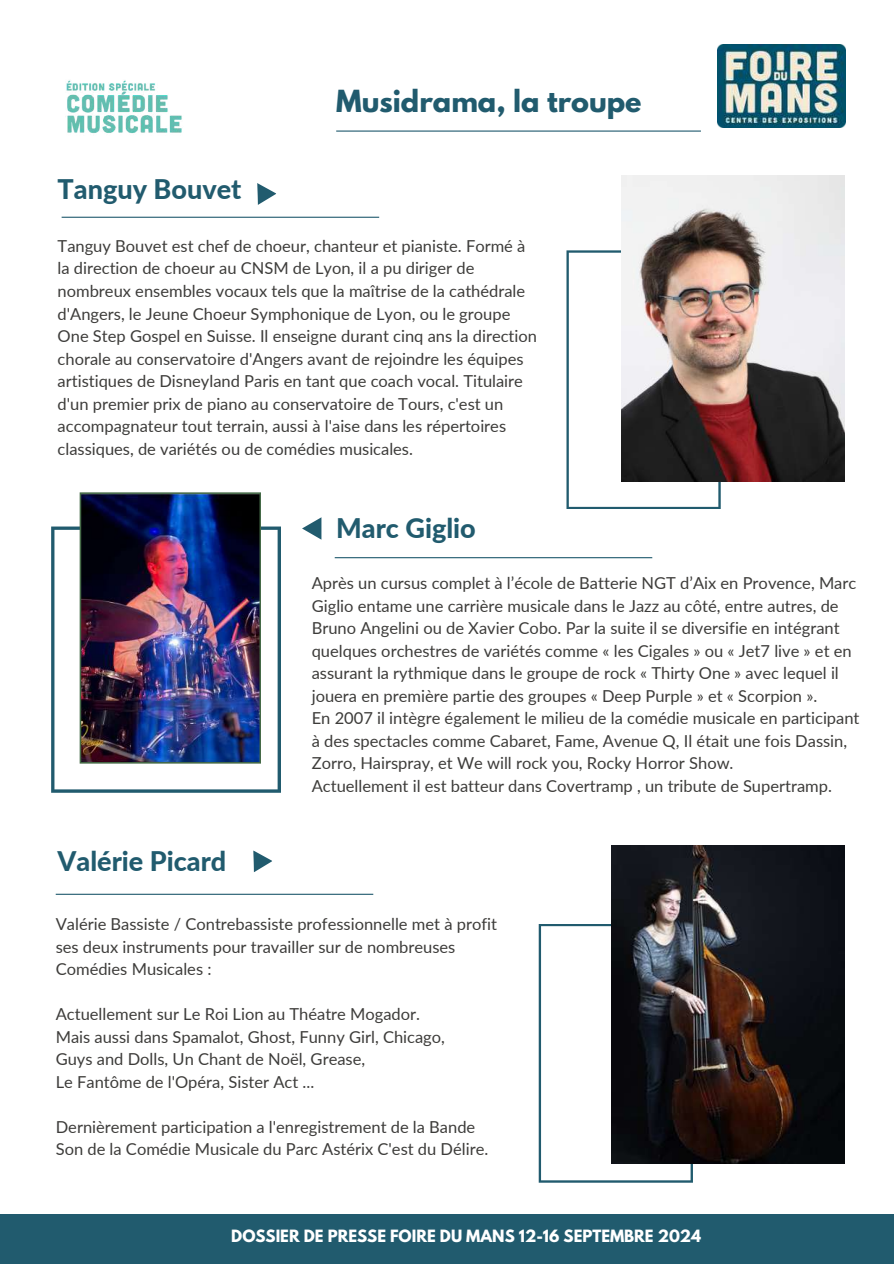
<style>
.page{position:relative;width:894px;height:1264px;background:#fff}
.page>*{position:absolute;margin:0;border:0;box-sizing:border-box;transform-origin:0 0}
.t1{font:800 27px "Lato";color:#215b6e}
.t2{font:700 27px "League Spartan";color:#215b6e}
.t3{font:16.5px/22.5px "Lato";color:#3d3c3a}
.t4{font:700 15px "League Spartan";color:#fff}
</style>
<div class="page">
<hr style="left:336px;top:130px;width:364px;height:2px;background:#215b6e">
<img style="left:717px;top:45px;width:127px;height:83px">
<div style="left:0;top:1214px;width:893px;height:49px;background:#215b6e"></div>
<svg style="left:257px;top:183px;width:19px;height:22px"></svg>
<svg style="left:566px;top:250px;width:154px;height:259px"></svg>
<img style="left:621px;top:176px;width:223px;height:306px">
<img style="left:66px;top:80px;width:116px;height:54px">
<svg style="left:51px;top:526px;width:230px;height:266px"></svg>
<img style="left:80px;top:492px;width:181px;height:271px">
<svg style="left:302px;top:517px;width:19px;height:22px"></svg>
<svg style="left:538px;top:924px;width:154px;height:258px"></svg>
<img style="left:611px;top:845px;width:233px;height:318px">
<svg style="left:253px;top:850px;width:19px;height:22px"></svg>
<hr style="left:62px;top:217px;width:317px;height:1px;background:#215b6e">
<hr style="left:334px;top:557px;width:318px;height:1px;background:#215b6e">
<hr style="left:56px;top:893px;width:317px;height:1px;background:#215b6e">
<h1 class="t2" style="left:336px;top:87px;width:307px">Musidrama, la troupe</h1>
<h1 class="t1" style="left:58px;top:172px;width:185px">Tanguy Bouvet</h1>
<p class="t3" style="left:58px;top:234px;width:481px">Tanguy Bouvet est chef de choeur, chanteur et pianiste. Formé à la direction de choeur au CNSM de Lyon, il a pu diriger de nombreux ensembles vocaux tels que la maîtrise de la cathédrale d'Angers, le Jeune Choeur Symphonique de Lyon, ou le groupe One Step Gospel en Suisse. Il enseigne durant cinq ans la direction chorale au conservatoire d'Angers avant de rejoindre les équipes artistiques de Disneyland Paris en tant que coach vocal. Titulaire d'un premier prix de piano au conservatoire de Tours, c'est un accompagnateur tout terrain, aussi à l'aise dans les répertoires classiques, de variétés ou de comédies musicales.</p>
<h1 class="t1" style="left:336px;top:511px;width:141px">Marc Giglio</h1>
<h1 class="t1" style="left:58px;top:844px;width:170px">Valérie Picard</h1>
<p class="t3" style="left:311px;top:571px;width:549px">Après un cursus complet à l’école de Batterie NGT d’Aix en Provence, Marc Giglio entame une carrière musicale dans le Jazz au côté, entre autres, de Bruno Angelini ou de Xavier Cobo. Par la suite il se diversifie en intégrant quelques orchestres de variétés comme « les Cigales » ou « Jet7 live » et en assurant la rythmique dans le groupe de rock « Thirty One » avec lequel il jouera en première partie des groupes « Deep Purple » et « Scorpion ».<br>En 2007 il intègre également le milieu de la comédie musicale en participant à des spectacles comme Cabaret, Fame, Avenue Q, Il était une fois Dassin, Zorro, Hairspray, et We will rock you, Rocky Horror Show.<br>Actuellement il est batteur dans Covertramp , un tribute de Supertramp.</p>
<p class="t3" style="left:56px;top:912px;width:442px">Valérie Bassiste / Contrebassiste professionnelle met à profit ses deux instruments pour travailler sur de nombreuses<br>Comédies Musicales :</p>
<p class="t3" style="left:56px;top:1002px;width:390px">Actuellement sur Le Roi Lion au Théatre Mogador.<br>Mais aussi dans Spamalot, Ghost, Funny Girl, Chicago, Guys and Dolls, Un Chant de Noël, Grease,<br>Le Fantôme de l'Opéra, Sister Act ...</p>
<p class="t3" style="left:56px;top:1114px;width:434px">Dernièrement participation a l'enregistrement de la Bande<br>Son de la Comédie Musicale du Parc Astérix C'est du Délire.</p>
<p class="t4" style="left:231px;top:1228px;width:471px">DOSSIER DE PRESSE FOIRE DU MANS 12-16 SEPTEMBRE 2024</p>
</div>
